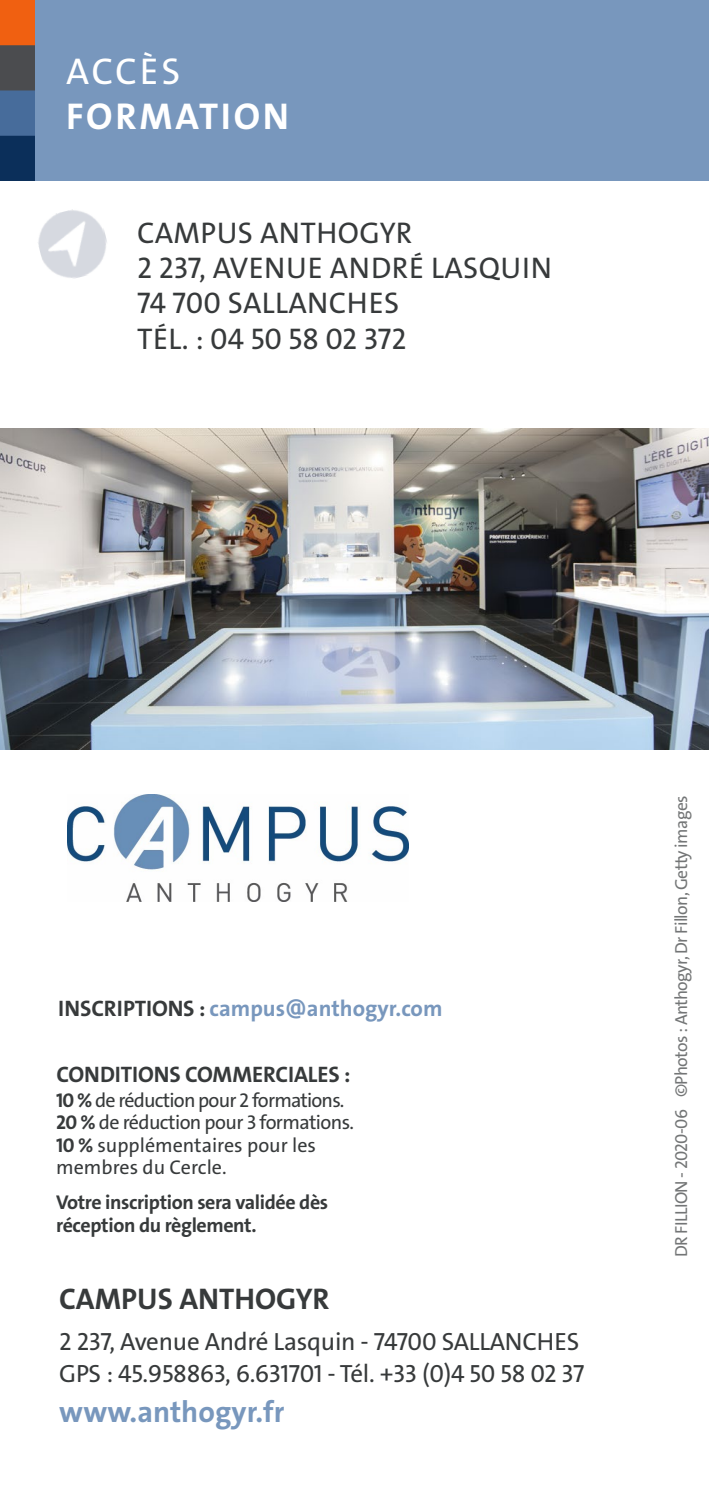
<style>
.page{position:relative;width:709px;height:1489px;background:#fff}
.page>*{position:absolute;margin:0;border:0;box-sizing:border-box;transform-origin:0 0}
.t1{font:37.5px "The Sans LP7 Bld";letter-spacing:.075em;color:#fff}
.t2{font:37.5px "The Sans LP5 Plain";letter-spacing:.07em;color:#fff}
.t3{font:30px/35px "The Sans LP5 Plain";letter-spacing:.015em;color:#373a3b}
.t4{font:30px "The Sans LP7 Bld";color:#7897bd}
.t5{font:30px "The Sans LP7 Bld";color:#373a3b}
.t6{font:25px/32.5px "The Sans LP5 Plain";letter-spacing:-.01em;color:#373a3b}
.t7{font:22.5px "The Sans LP7 Bld";color:#7897bd}
.t8{font:22.5px "The Sans LP7 Bld";letter-spacing:-.005em;color:#373a3b}
.t9{font:20px/22.5px "The Sans LP5 Plain";letter-spacing:-.03em;color:#373a3b}
.t10{font:20px/22.5px "The Sans LP7 Bld";letter-spacing:-.02em;color:#373a3b}
.t11{font:17.5px "The Sans LP5 Plain";letter-spacing:-.035em;color:#373a3b}
.s1{color:#373a3b}
.s2{font-family:"Verdana";font-weight:700}
.s3{font-family:"The Sans LP7 Bld"}
</style>
<div class="page">
<div style="left:0;top:0;width:709px;height:181px;background:#7897bd"></div>
<img style="left:0;top:1px;width:35px;height:180px">
<img style="left:67px;top:794px;width:341px;height:107px">
<img style="left:38px;top:209px;width:69px;height:70px">
<img style="left:0;top:428px;width:708px;height:321px">
<h1 class="t2" style="left:66px;top:47px;width:116px">ACCÈS</h1>
<h1 class="t1" style="left:66px;top:92px;width:224px">FORMATION</h1>
<h2 class="t3" style="left:137px;top:216px;width:416px">CAMPUS ANTHOGYR<br>2 237, AVENUE ANDRÉ LASQUIN<br>74 700 SALLANCHES<br>TÉL. : 04 50 58 02 372</h2>
<p class="t7" style="left:58px;top:993px;width:386px"><span class="s1">INSCRIPTIONS :</span> campus<span class="s2">@</span>anthogyr.com</p>
<p class="t8" style="left:56px;top:1059px;width:296px">CONDITIONS COMMERCIALES :</p>
<p class="t9" style="left:56px;top:1088px;width:299px"><span class="s3">10 %</span> de réduction pour 2 formations.<br><span class="s3">20 %</span> de réduction pour 3 formations.<br><span class="s3">10 %</span> supplémentaires pour les membres du Cercle.</p>
<p class="t10" style="left:56px;top:1191px;width:273px">Votre inscription sera validée dès réception du règlement.</p>
<h2 class="t5" style="left:59px;top:1279px;width:272px">CAMPUS ANTHOGYR</h2>
<p class="t6" style="left:59px;top:1324px;width:526px">2 237, Avenue André Lasquin - 74700 SALLANCHES<br>GPS : 45.958863, 6.631701 - Tél. +33 (0)4 50 58 02 37</p>
<h2 class="t4" style="left:59px;top:1392px;width:227px">www.anthogyr.fr</h2>
<p class="t11" style="left:670px;top:1257px;width:463px;rotate:-90deg">DR FILLION - 2020-06 ©Photos : Anthogyr, Dr Fillon, Getty images</p>
</div>
